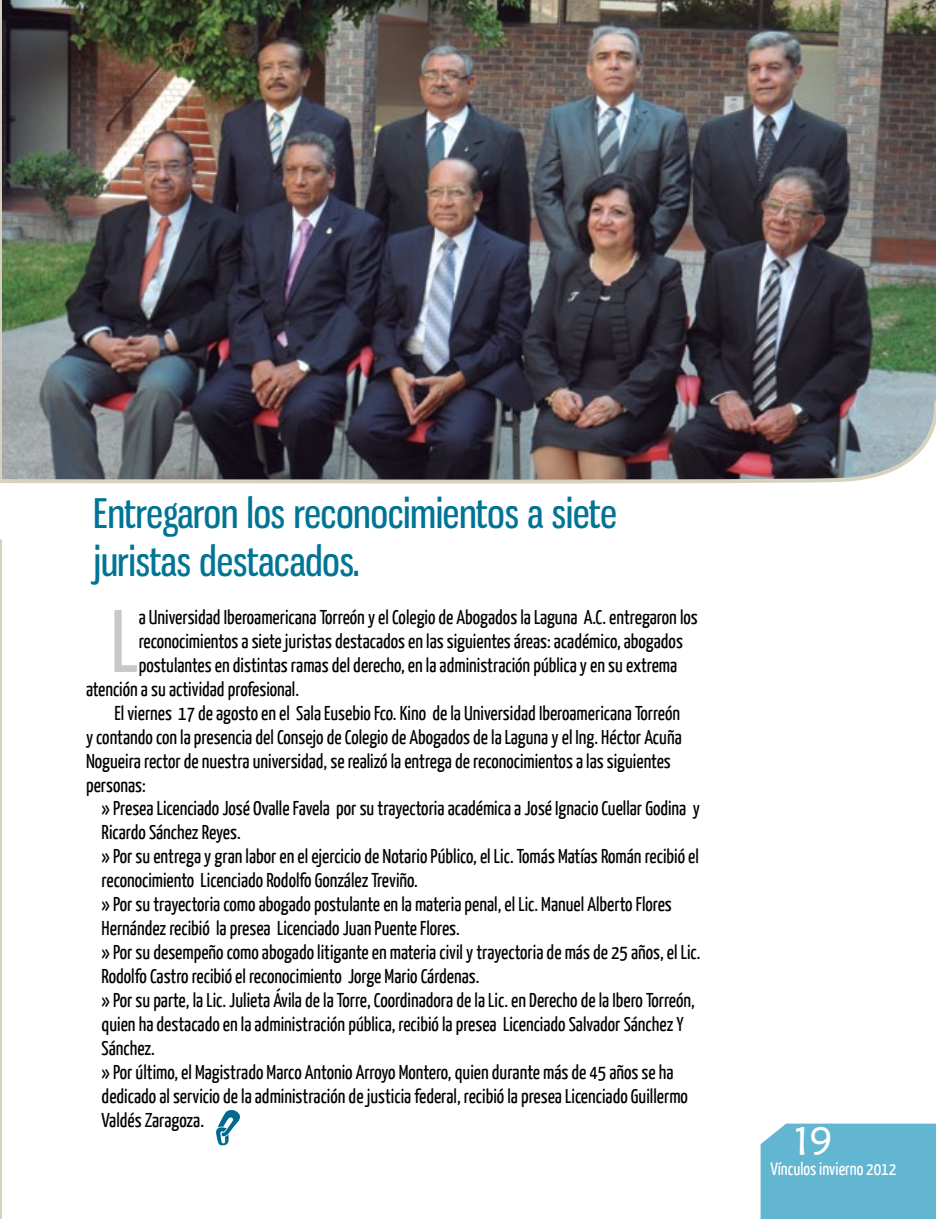
<style>
.page{position:relative;width:936px;height:1219px;background:#fff}
.page>*{position:absolute;margin:0;border:0;box-sizing:border-box;transform-origin:0 0}
.t1{font:88.6px "Yanone Kaffeesatz";color:#c7c8ca}
.t2{font:40px/48px "Gnuolane Rg";color:#007495}
.t3{font:40px "Maiandra GD";color:#fff}
.t4{font:20px "Yanone Kaffeesatz";color:#000}
.t5{font:18px "Yanone Kaffeesatz";color:#fff}
</style>
<div class="page">
<div style="left:760px;top:1124px;width:175px;height:95px;background:#63b6d1"></div>
<img style="left:0;top:0;width:935px;height:484px">
<svg style="left:0;top:539px;width:2px;height:680px"></svg>
<svg style="left:216px;top:1110px;width:24px;height:35px"></svg>
<h2 class="t2" style="left:94px;top:489px;width:525px">Entregaron los reconocimientos a siete juristas destacados.</h2>
<h1 class="t1" style="left:111px;top:587px;width:30px">L</h1>
<p class="t4" style="left:139px;top:605px;width:560px">a Universidad Iberoamericana Torreón y el Colegio de Abogados la Laguna A.C. entregaron los</p>
<p class="t4" style="left:139px;top:629px;width:545px">reconocimientos a siete juristas destacados en las siguientes áreas: académico, abogados</p>
<p class="t4" style="left:139px;top:653px;width:540px">postulantes en distintas ramas del derecho, en la administración pública y en su extrema</p>
<p class="t4" style="left:86px;top:677px;width:214px">atención a su actividad profesional.</p>
<p class="t4" style="left:114px;top:701px;width:567px">El viernes 17 de agosto en el Sala Eusebio Fco. Kino de la Universidad Iberoamericana Torreón</p>
<p class="t4" style="left:86px;top:725px;width:597px">y contando con la presencia del Consejo de Colegio de Abogados de la Laguna y el Ing. Héctor Acuña</p>
<p class="t4" style="left:86px;top:749px;width:586px">Nogueira rector de nuestra universidad, se realizó la entrega de reconocimientos a las siguientes</p>
<p class="t4" style="left:86px;top:773px;width:61px">personas:</p>
<p class="t4" style="left:102px;top:796px;width:599px">» Presea Licenciado José Ovalle Favela por su trayectoria académica a José Ignacio Cuellar Godina y</p>
<p class="t4" style="left:102px;top:820px;width:140px">Ricardo Sánchez Reyes.</p>
<p class="t4" style="left:102px;top:844px;width:598px">» Por su entrega y gran labor en el ejercicio de Notario Público, el Lic. Tomás Matías Román recibió el</p>
<p class="t4" style="left:102px;top:868px;width:317px">reconocimiento Licenciado Rodolfo González Treviño.</p>
<p class="t4" style="left:102px;top:892px;width:571px">» Por su trayectoria como abogado postulante en la materia penal, el Lic. Manuel Alberto Flores</p>
<p class="t4" style="left:102px;top:916px;width:360px">Hernández recibió la presea Licenciado Juan Puente Flores.</p>
<p class="t4" style="left:102px;top:940px;width:600px">» Por su desempeño como abogado litigante en materia civil y trayectoria de más de 25 años, el Lic.</p>
<p class="t4" style="left:102px;top:964px;width:379px">Rodolfo Castro recibió el reconocimiento Jorge Mario Cárdenas.</p>
<p class="t4" style="left:102px;top:988px;width:594px">» Por su parte, la Lic. Julieta Ávila de la Torre, Coordinadora de la Lic. en Derecho de la Ibero Torreón,</p>
<p class="t4" style="left:102px;top:1012px;width:583px">quien ha destacado en la administración pública, recibió la presea Licenciado Salvador Sánchez Y</p>
<p class="t4" style="left:102px;top:1036px;width:55px">Sánchez.</p>
<p class="t4" style="left:102px;top:1060px;width:573px">» Por último, el Magistrado Marco Antonio Arroyo Montero, quien durante más de 45 años se ha</p>
<p class="t4" style="left:102px;top:1084px;width:587px">dedicado al servicio de la administración de justicia federal, recibió la presea Licenciado Guillermo</p>
<p class="t4" style="left:102px;top:1108px;width:104px">Valdés Zaragoza.</p>
<h2 class="t3" style="left:793px;top:1117px;width:40px">19</h2>
<p class="t5" style="left:770px;top:1158px;width:127px">Vínculos invierno 2012</p>
</div>
